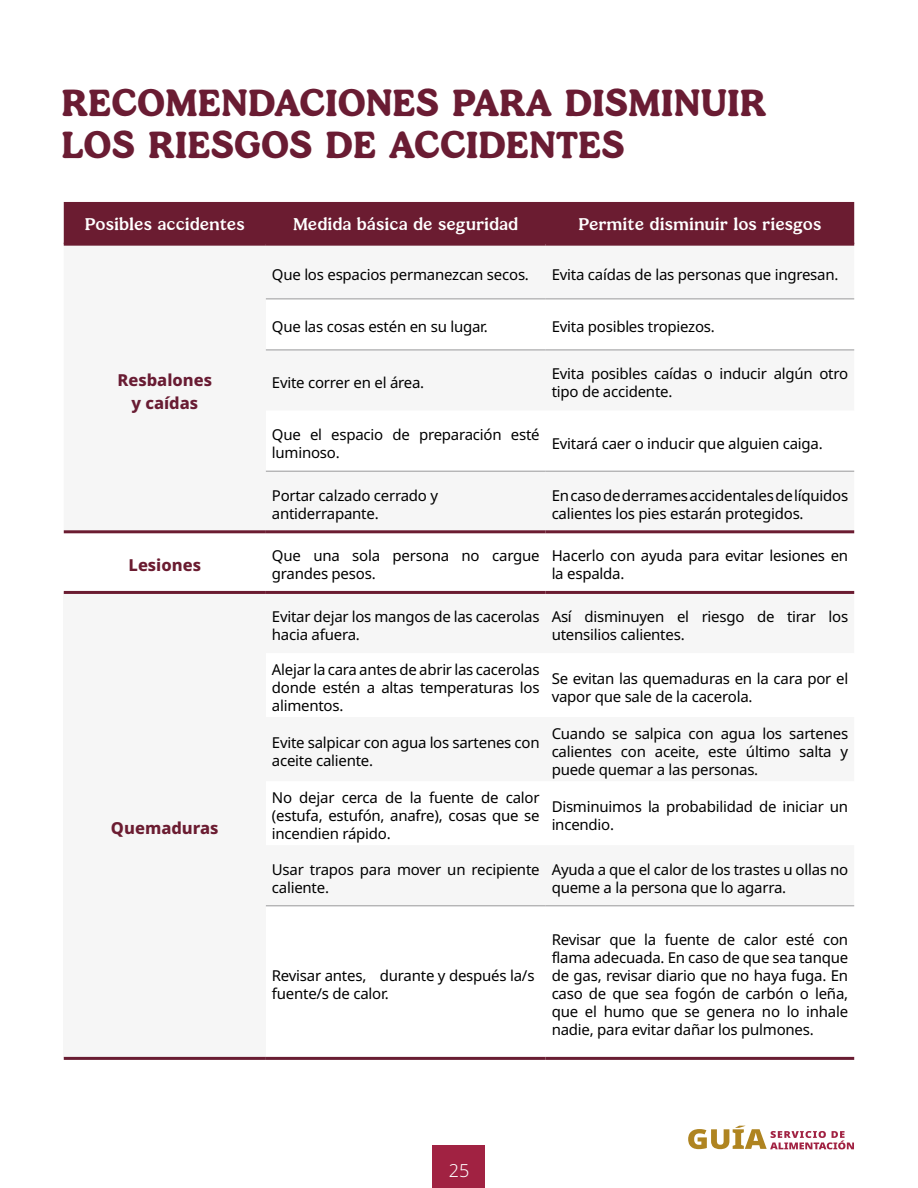
<style>
.page{position:relative;width:918px;height:1188px;background:#fff}
.page>*{position:absolute;margin:0;border:0;box-sizing:border-box;transform-origin:0 0}
.t1{font:700 36px/42px "Patria";color:#6a1c33}
.t2{font:18px "Patria";color:#fff}
.t3{font:300 18px "Noto Sans";color:#fff}
.t4{font:800 16.5px "Noto Sans";color:#6b1c31}
.t5{font:800 16.5px/22.5px "Noto Sans";color:#691c33;text-align:center}
.t6{font:15px/18px "Noto Sans";letter-spacing:-.015em;color:#000}
</style>
<div class="page">
<div style="left:433px;top:1145px;width:52px;height:43px;background:#a12242"></div>
<svg style="left:688px;top:1126px;width:166px;height:23px"></svg>
<div style="left:64px;top:202px;width:790px;height:41px;background:#6b1c31"></div>
<svg style="left:265px;top:298px;width:589px;height:174px"></svg>
<svg style="left:266px;top:351px;width:588px;height:555px"></svg>
<div style="left:64px;top:592px;width:202px;height:466px;background:#f6f6f6"></div>
<div style="left:266px;top:594px;width:588px;height:59px;background:#f6f6f6"></div>
<hr style="left:64px;top:1057px;width:202px;height:3px;background:#691d32">
<hr style="left:64px;top:530px;width:202px;height:3px;background:#6b1c31">
<hr style="left:266px;top:530px;width:280px;height:3px;background:#6b1c31">
<hr style="left:546px;top:530px;width:308px;height:3px;background:#6b1c31">
<hr style="left:64px;top:591px;width:202px;height:3px;background:#6b1c31">
<hr style="left:266px;top:591px;width:280px;height:3px;background:#6b1c31">
<hr style="left:546px;top:591px;width:308px;height:3px;background:#6b1c31">
<hr style="left:266px;top:1057px;width:280px;height:3px;background:#691d32">
<hr style="left:546px;top:1057px;width:308px;height:3px;background:#691d32">
<hr style="left:64px;top:243px;width:202px;height:3px;background:#6b1c31">
<hr style="left:266px;top:243px;width:280px;height:3px;background:#6b1c31">
<hr style="left:546px;top:243px;width:308px;height:3px;background:#6b1c31">
<hr style="left:266px;top:299px;width:280px;height:1px;background:#98989a">
<hr style="left:546px;top:299px;width:308px;height:1px;background:#98989a">
<hr style="left:266px;top:350px;width:280px;height:1px;background:#98989a">
<hr style="left:546px;top:350px;width:308px;height:1px;background:#98989a">
<hr style="left:266px;top:471px;width:280px;height:1px;background:#98989a">
<hr style="left:546px;top:471px;width:308px;height:1px;background:#98989a">
<hr style="left:266px;top:906px;width:280px;height:1px;background:#98989a">
<hr style="left:546px;top:906px;width:308px;height:1px;background:#98989a">
<h1 class="t1" style="left:61px;top:81px;width:707px">RECOMENDACIONES PARA DISMINUIR<br>LOS RIESGOS DE ACCIDENTES</h1>
<p class="t2" style="left:85px;top:214px;width:162px">Posibles accidentes</p>
<p class="t2" style="left:293px;top:214px;width:227px">Medida básica de seguridad</p>
<p class="t2" style="left:578px;top:214px;width:245px">Permite disminuir los riesgos</p>
<p class="t5" style="left:117px;top:369px;width:96px">Resbalones y caídas</p>
<p class="t6" style="left:272px;top:266px;width:259px">Que los espacios permanezcan secos.</p>
<p class="t6" style="left:552px;top:266px;width:288px">Evita caídas de las personas que ingresan.</p>
<p class="t6" style="left:272px;top:318px;width:217px">Que las cosas estén en su lugar.</p>
<p class="t6" style="left:552px;top:318px;width:165px">Evita posibles tropiezos.</p>
<p class="t6" style="left:272px;top:374px;width:154px">Evite correr en el área.</p>
<p class="t6" style="left:552px;top:365px;width:298px">Evita posibles caídas o inducir algún otro tipo de accidente.</p>
<p class="t6" style="left:272px;top:426px;width:269px">Que el espacio de preparación esté luminoso.</p>
<p class="t6" style="left:552px;top:435px;width:273px">Evitará caer o inducir que alguien caiga.</p>
<p class="t6" style="left:272px;top:486px;width:168px">Portar calzado cerrado y antiderrapante.</p>
<p class="t6" style="left:552px;top:486px;width:298px">En caso de derrames accidentales de líquidos calientes los pies estarán protegidos.</p>
<p class="t4" style="left:129px;top:553px;width:74px">Lesiones</p>
<p class="t6" style="left:272px;top:547px;width:269px">Que una sola persona no cargue grandes pesos.</p>
<p class="t6" style="left:552px;top:547px;width:298px">Hacerlo con ayuda para evitar lesiones en la espalda.</p>
<p class="t4" style="left:111px;top:816px;width:109px">Quemaduras</p>
<p class="t6" style="left:272px;top:608px;width:269px">Evitar dejar los mangos de las cacerolas hacia afuera.</p>
<p class="t6" style="left:552px;top:608px;width:298px">Así disminuyen el riesgo de tirar los utensilios calientes.</p>
<p class="t6" style="left:272px;top:661px;width:269px;text-align:justify">Alejar la cara antes de abrir las cacerolas donde estén a altas temperaturas los alimentos.</p>
<p class="t6" style="left:552px;top:670px;width:298px">Se evitan las quemaduras en la cara por el vapor que sale de la cacerola.</p>
<p class="t6" style="left:272px;top:734px;width:269px">Evite salpicar con agua los sartenes con aceite caliente.</p>
<p class="t6" style="left:552px;top:725px;width:298px;text-align:justify">Cuando se salpica con agua los sartenes calientes con aceite, este último salta y puede quemar a las personas.</p>
<p class="t6" style="left:272px;top:789px;width:269px;text-align:justify">No dejar cerca de la fuente de calor (estufa, estufón, anafre), cosas que se incendien rápido.</p>
<p class="t6" style="left:552px;top:798px;width:298px">Disminuimos la probabilidad de iniciar un incendio.</p>
<p class="t6" style="left:272px;top:860px;width:269px">Usar trapos para mover un recipiente caliente.</p>
<p class="t6" style="left:552px;top:860px;width:298px">Ayuda a que el calor de los trastes u ollas no queme a la persona que lo agarra.</p>
<p class="t6" style="left:272px;top:967px;width:264px">Revisar antes, durante y después la/s fuente/s de calor.</p>
<p class="t6" style="left:552px;top:931px;width:298px;text-align:justify">Revisar que la fuente de calor esté con flama adecuada. En caso de que sea tanque de gas, revisar diario que no haya fuga. En caso de que sea fogón de carbón o leña, que el humo que se genera no lo inhale nadie, para evitar dañar los pulmones.</p>
<p class="t3" style="left:449px;top:1158px;width:22px">25</p>
</div>
